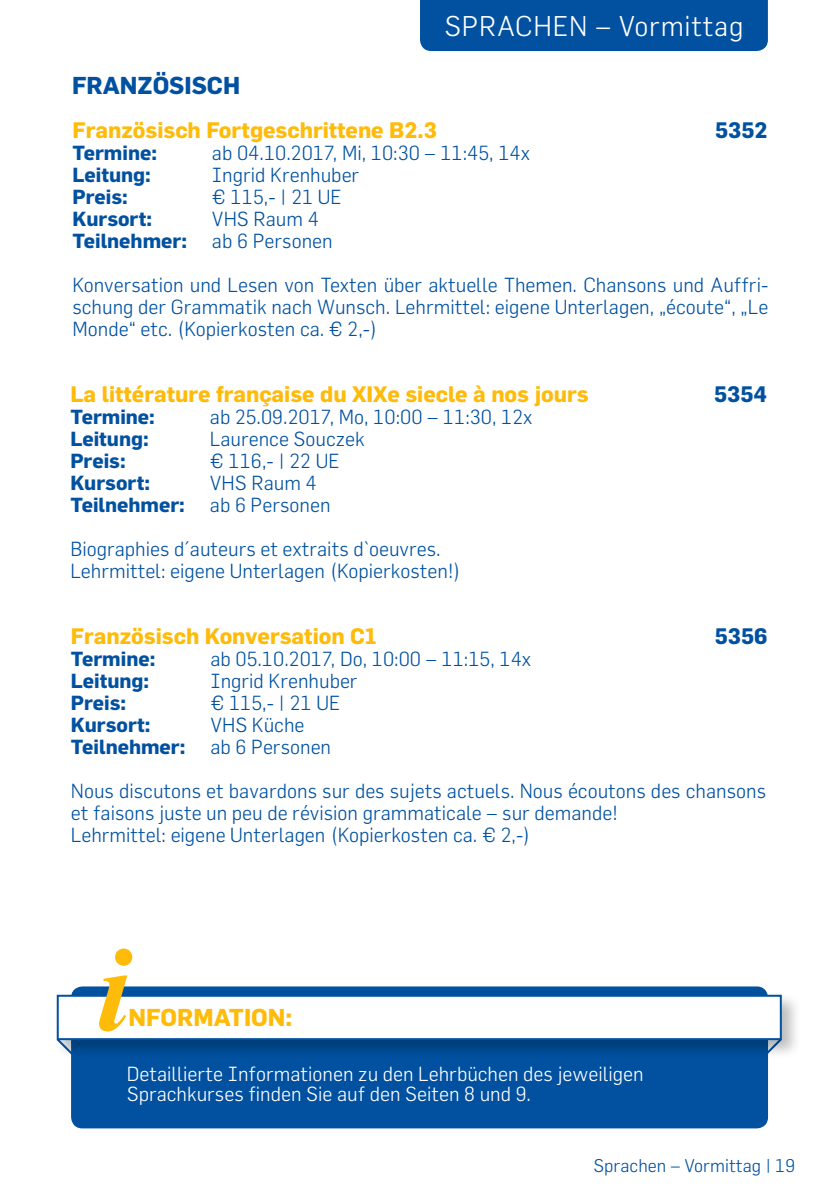
<style>
.page{position:relative;width:840px;height:1191px;background:#fff}
.page>*{position:absolute;margin:0;border:0;box-sizing:border-box;transform-origin:0 0}
.t1{font:italic 700 120px "Times New Roman";color:#ffbb09}
.t2{font:300 28px "Flama";letter-spacing:.025em;color:#fff}
.t3{font:700 24px "Flama";color:#0151a0}
.t4{font:700 24px "Flama";color:#ffbb09}
.t5{font:700 22px "Flama";color:#ffbb09}
.t6{font:700 22px "Flama";color:#0151a0}
.t7{font:300 20px/22px "Flama";color:#0151a0}
.t8{font:700 20px/22px "Flama";color:#0151a0}
.t9{font:300 20px/20px "Flama";color:#fff}
.t10{font:300 18px "Flama";color:#0151a0}
</style>
<div class="page">
<div style="left:420px;top:0;width:347px;height:51px;background:#0151a0"></div>
<svg style="left:767px;top:1058px;width:2px;height:8px"></svg>
<div style="left:71px;top:986px;width:696px;height:142px;background:#0151a0;border-radius:11px"></div>
<div style="left:54px;top:992px;width:746px;height:66px;background:#000;opacity:.26"></div>
<div style="left:57px;top:994px;width:724px;height:46px;background:#fff;border:2px solid #0151a0"></div>
<p class="t3" style="left:72px;top:71px;width:169px">FRANZÖSISCH</p>
<h2 class="t2" style="left:444px;top:9px;width:300px">SPRACHEN – Vormittag</h2>
<p class="t5" style="left:72px;top:117px;width:366px">Französisch Fortgeschrittene B2.3</p>
<p class="t7" style="left:212px;top:141px;width:319px">ab 04.10.2017, Mi, 10:30 – 11:45, 14x<br>Ingrid Krenhuber<br>€ 115,- | 21 UE<br>VHS Raum 4<br>ab 6 Personen</p>
<p class="t8" style="left:72px;top:141px;width:116px">Termine:<br>Leitung:<br>Preis:<br>Kursort:<br>Teilnehmer:</p>
<p class="t6" style="left:714px;top:117px;width:54px">5352</p>
<p class="t7" style="left:72px;top:273px;width:697px;text-align:justify">Konversation und Lesen von Texten über aktuelle Themen. Chansons und Auffri&shy;schung der Grammatik nach Wunsch. Lehrmittel: eigene Unterlagen, „écoute“, „Le Monde“ etc. (Kopierkosten ca. € 2,-)</p>
<p class="t5" style="left:70px;top:381px;width:519px">La littérature française du XIXe siecle à nos jours</p>
<p class="t7" style="left:210px;top:405px;width:324px">ab 25.09.2017, Mo, 10:00 – 11:30, 12x<br>Laurence Souczek<br>€ 116,- | 22 UE<br>VHS Raum 4<br>ab 6 Personen</p>
<p class="t8" style="left:70px;top:405px;width:116px">Termine:<br>Leitung:<br>Preis:<br>Kursort:<br>Teilnehmer:</p>
<p class="t7" style="left:70px;top:537px;width:392px">Biographies d´auteurs et extraits d`oeuvres.<br>Lehrmittel: eigene Unterlagen (Kopierkosten!)</p>
<p class="t5" style="left:71px;top:623px;width:307px">Französisch Konversation C1</p>
<p class="t7" style="left:210px;top:647px;width:322px">ab 05.10.2017, Do, 10:00 – 11:15, 14x<br>Ingrid Krenhuber<br>€ 115,- | 21 UE<br>VHS Küche<br>ab 6 Personen</p>
<p class="t8" style="left:71px;top:647px;width:116px">Termine:<br>Leitung:<br>Preis:<br>Kursort:<br>Teilnehmer:</p>
<p class="t6" style="left:713px;top:381px;width:54px">5354</p>
<p class="t6" style="left:714px;top:623px;width:54px">5356</p>
<p class="t7" style="left:71px;top:779px;width:696px">Nous discutons et bavardons sur des sujets actuels. Nous écoutons des chansons et faisons juste un peu de révision grammaticale – sur demande!<br>Lehrmittel: eigene Unterlagen (Kopierkosten ca. € 2,-)</p>
<h1 class="t1" style="left:97px;top:906px;width:35px">i</h1>
<p class="t4" style="left:128px;top:1002px;width:165px">NFORMATION:</p>
<p class="t9" style="left:127px;top:1063px;width:518px">Detaillierte Informationen zu den Lehrbüchen des jeweiligen<br>Sprachkurses finden Sie auf den Seiten 8 und 9.</p>
<p class="t10" style="left:593px;top:1155px;width:203px">Sprachen – Vormittag | 19</p>
</div>
